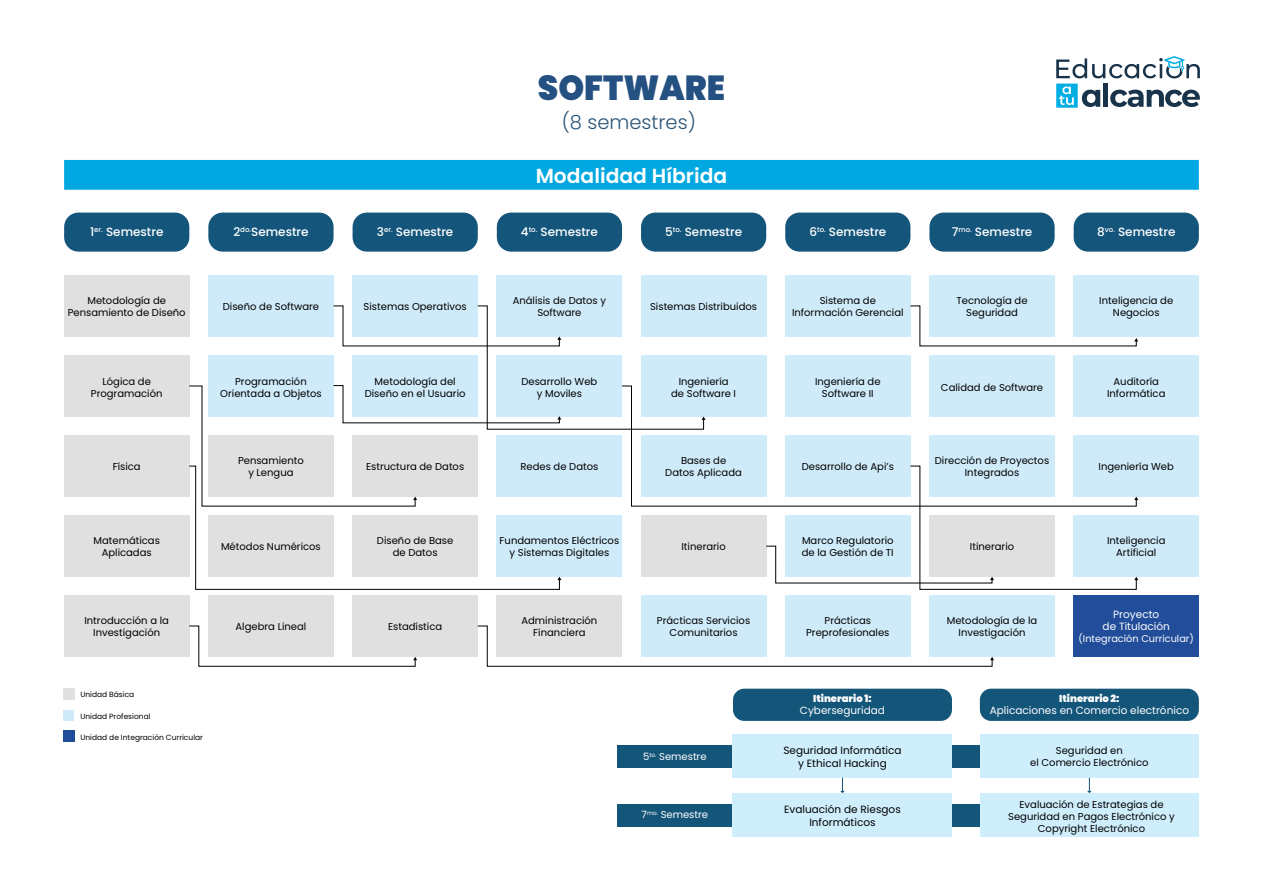
<style>
.page{position:relative;width:1263px;height:893px;background:#fff}
.page>*{position:absolute;margin:0;border:0;box-sizing:border-box;transform-origin:0 0}
.t1{font:900 34.8px "Poppins";color:#245182;scale:.94 1}
.t2{font:600 20.25px "Poppins";color:#fff}
.t3{font:300 19.5px "Poppins";color:#295478}
.t4{font:500 12px "Poppins";color:#fff}
.t5{font:10.5px/12.6px "Poppins";color:#fff;text-align:center}
.t6{font:10.5px/12.6px "Poppins";color:#000;text-align:center}
.t7{font:10.05px/12px "Poppins";color:#000;text-align:center}
.t8{font:900 10.05px "Poppins";color:#fff}
.t9{font:10.05px "Poppins";color:#fff}
.t10{font:9.75px "Poppins";color:#fff}
.t11{font:7.5px "Poppins";color:#000}
.t12{font:500 7.05px "Poppins";color:#fff}
.s1{font-size:12px}
</style>
<div class="page">
<div style="left:617px;top:804px;width:472px;height:22px;background:#14557a"></div>
<div style="left:617px;top:745px;width:472px;height:23px;background:#14557a"></div>
<div style="left:733px;top:734px;width:219px;height:44px;background:#cfeefc"></div>
<div style="left:733px;top:689px;width:219px;height:32px;background:#14557a;border-radius:11px"></div>
<div style="left:733px;top:793px;width:219px;height:44px;background:#cfeefc"></div>
<div style="left:980px;top:734px;width:219px;height:44px;background:#cfeefc"></div>
<div style="left:980px;top:689px;width:219px;height:32px;background:#14557a;border-radius:11px"></div>
<div style="left:980px;top:793px;width:219px;height:44px;background:#cfeefc"></div>
<svg style="left:840px;top:778px;width:5px;height:15px"></svg>
<svg style="left:1087px;top:778px;width:5px;height:15px"></svg>
<div style="left:63px;top:730px;width:11px;height:11px;background:#214d9a"></div>
<div style="left:63px;top:710px;width:11px;height:11px;background:#cfebfa"></div>
<div style="left:63px;top:689px;width:11px;height:11px;background:#e1e0e0"></div>
<div style="left:64px;top:213px;width:125px;height:39px;background:#14557b;border-radius:14px"></div>
<div style="left:208px;top:213px;width:126px;height:39px;background:#14557b;border-radius:14px"></div>
<div style="left:353px;top:213px;width:125px;height:39px;background:#14557b;border-radius:14px"></div>
<div style="left:497px;top:213px;width:125px;height:39px;background:#14557b;border-radius:14px"></div>
<div style="left:641px;top:213px;width:125px;height:39px;background:#14557b;border-radius:14px"></div>
<div style="left:785px;top:213px;width:125px;height:39px;background:#14557b;border-radius:14px"></div>
<div style="left:929px;top:213px;width:126px;height:39px;background:#14557b;border-radius:14px"></div>
<div style="left:1074px;top:213px;width:125px;height:39px;background:#14557b;border-radius:14px"></div>
<div style="left:64px;top:275px;width:125px;height:61px;background:#e1e0e0"></div>
<div style="left:64px;top:355px;width:125px;height:61px;background:#e1e0e0"></div>
<div style="left:64px;top:436px;width:125px;height:61px;background:#e1e0e0"></div>
<div style="left:64px;top:516px;width:125px;height:61px;background:#e1e0e0"></div>
<div style="left:64px;top:596px;width:125px;height:61px;background:#e1e0e0"></div>
<div style="left:208px;top:275px;width:126px;height:61px;background:#cfebfa"></div>
<div style="left:208px;top:596px;width:125px;height:61px;background:#e1e0e0"></div>
<div style="left:353px;top:275px;width:125px;height:61px;background:#cfebfa"></div>
<div style="left:353px;top:596px;width:125px;height:61px;background:#e1e0e0"></div>
<div style="left:497px;top:275px;width:125px;height:61px;background:#cfebfa"></div>
<div style="left:497px;top:516px;width:125px;height:61px;background:#cfebfa"></div>
<div style="left:497px;top:596px;width:125px;height:61px;background:#e1e0e0"></div>
<div style="left:641px;top:275px;width:125px;height:61px;background:#cfebfa"></div>
<div style="left:641px;top:355px;width:125px;height:61px;background:#cfebfa"></div>
<div style="left:641px;top:516px;width:125px;height:61px;background:#e1e0e0"></div>
<div style="left:641px;top:596px;width:125px;height:61px;background:#cfebfa"></div>
<div style="left:785px;top:275px;width:125px;height:61px;background:#cfebfa"></div>
<div style="left:785px;top:355px;width:125px;height:61px;background:#cfebfa"></div>
<div style="left:785px;top:596px;width:125px;height:61px;background:#cfebfa"></div>
<div style="left:929px;top:275px;width:126px;height:61px;background:#cfebfa"></div>
<div style="left:929px;top:355px;width:126px;height:61px;background:#cfebfa"></div>
<div style="left:929px;top:596px;width:126px;height:61px;background:#cfebfa"></div>
<div style="left:1074px;top:596px;width:125px;height:61px;background:#214d9a"></div>
<div style="left:1074px;top:275px;width:125px;height:61px;background:#cfebfa"></div>
<div style="left:1074px;top:355px;width:125px;height:61px;background:#cfebfa"></div>
<div style="left:1074px;top:436px;width:125px;height:61px;background:#cfebfa"></div>
<div style="left:1074px;top:516px;width:125px;height:61px;background:#cfebfa"></div>
<div style="left:64px;top:160px;width:1135px;height:30px;background:#00a8e2"></div>
<svg style="left:189px;top:305px;width:516px;height:192px"></svg>
<svg style="left:621px;top:385px;width:516px;height:122px"></svg>
<svg style="left:910px;top:305px;width:228px;height:42px"></svg>
<svg style="left:765px;top:465px;width:373px;height:125px"></svg>
<svg style="left:189px;top:465px;width:371px;height:125px"></svg>
<svg style="left:189px;top:625px;width:228px;height:42px"></svg>
<svg style="left:477px;top:625px;width:517px;height:42px"></svg>
<div style="left:1103px;top:83px;width:5px;height:24px;background:#18334a"></div>
<svg style="left:1110px;top:90px;width:90px;height:17px"></svg>
<svg style="left:1056px;top:84px;width:44px;height:24px"></svg>
<svg style="left:1056px;top:56px;width:144px;height:22px"></svg>
<h1 class="t1" style="left:538px;top:68px;width:201px">SOFTWARE</h1>
<h3 class="t3" style="left:562px;top:111px;width:136px">(8 semestres)</h3>
<h2 class="t2" style="left:536px;top:164px;width:193px">Modalidad Híbrida</h2>
<p class="t4" style="left:233px;top:225px;width:77px">2<sup>do.</sup>Semestre</p>
<p class="t4" style="left:377px;top:225px;width:78px">3<sup>er.</sup> Semestre</p>
<p class="t4" style="left:521px;top:225px;width:79px">4<sup>to.</sup> Semestre</p>
<p class="t4" style="left:665px;top:225px;width:78px">5<sup>to.</sup> Semestre</p>
<p class="t4" style="left:809px;top:225px;width:78px">6<sup>to.</sup> Semestre</p>
<p class="t4" style="left:952px;top:225px;width:82px">7<sup>mo.</sup> Semestre</p>
<p class="t12" style="left:1097px;top:225px;width:19px"><span class="s1">8</span>vo.</p>
<p class="t4" style="left:90px;top:225px;width:75px">1<sup>er.</sup> Semestre</p>
<p class="t4" style="left:1118px;top:225px;width:59px">Semestre</p>
<p class="t7" style="left:68px;top:294px;width:119px">Metodología de<br>Pensamiento de Diseño</p>
<p class="t7" style="left:223px;top:300px;width:98px">Diseño de Software</p>
<p class="t7" style="left:364px;top:300px;width:105px">Sistemas Operativos</p>
<p class="t7" style="left:513px;top:294px;width:95px">Análisis de Datos y<br>Software</p>
<p class="t7" style="left:650px;top:300px;width:109px">Sistemas Distribuidos</p>
<p class="t7" style="left:792px;top:294px;width:113px">Sistema de<br>Información Gerencial</p>
<p class="t7" style="left:956px;top:294px;width:73px">Tecnología de<br>Seguridad</p>
<p class="t7" style="left:1099px;top:295px;width:75px">Inteligencia de<br>Negocios</p>
<p class="t7" style="left:91px;top:376px;width:73px">Lógica de<br>Programación</p>
<p class="t7" style="left:220px;top:376px;width:103px">Programación<br>Orientada a Objetos</p>
<p class="t7" style="left:365px;top:376px;width:102px">Metodología del<br>Diseño en el Usuario</p>
<p class="t7" style="left:521px;top:376px;width:77px">Desarrollo Web y Moviles</p>
<p class="t7" style="left:671px;top:376px;width:66px">Ingeniería de Software I</p>
<p class="t7" style="left:815px;top:376px;width:67px">Ingeniería de<br>Software II</p>
<p class="t7" style="left:941px;top:382px;width:104px">Calidad de Software</p>
<p class="t7" style="left:1107px;top:376px;width:60px">Auditoría<br>Informática</p>
<p class="t7" style="left:113px;top:460px;width:30px">Física</p>
<p class="t7" style="left:238px;top:454px;width:67px">Pensamiento y Lengua</p>
<p class="t7" style="left:366px;top:460px;width:100px">Estructura de Datos</p>
<p class="t7" style="left:520px;top:460px;width:79px">Redes de Datos</p>
<p class="t7" style="left:665px;top:454px;width:78px">Bases de<br>Datos Aplicada</p>
<p class="t7" style="left:802px;top:460px;width:94px">Desarrollo de Api’s</p>
<p class="t7" style="left:935px;top:454px;width:116px">Dirección de Proyectos<br>Integrados</p>
<p class="t7" style="left:1098px;top:460px;width:77px">Ingeniería Web</p>
<p class="t7" style="left:93px;top:534px;width:68px">Matemáticas<br>Aplicadas</p>
<p class="t7" style="left:221px;top:540px;width:101px">Métodos Numéricos</p>
<p class="t7" style="left:377px;top:534px;width:78px">Diseño de Base de Datos</p>
<p class="t7" style="left:500px;top:534px;width:121px">Fundamentos Eléctricos y Sistemas Digitales</p>
<p class="t7" style="left:681px;top:540px;width:46px">Itinerario</p>
<p class="t7" style="left:802px;top:534px;width:93px;text-align:left">Marco Regulatorio de la Gestión de TI</p>
<p class="t7" style="left:970px;top:540px;width:46px">Itinerario</p>
<p class="t7" style="left:1107px;top:534px;width:60px">Inteligencia<br>Artificial</p>
<p class="t7" style="left:84px;top:614px;width:86px">Introducción a la<br>Investigación</p>
<p class="t7" style="left:236px;top:620px;width:72px">Algebra Lineal</p>
<p class="t7" style="left:388px;top:620px;width:56px">Estadística</p>
<p class="t7" style="left:521px;top:614px;width:77px">Administración<br>Financiera</p>
<p class="t7" style="left:657px;top:614px;width:95px">Prácticas Servicios<br>Comunitarios</p>
<p class="t7" style="left:806px;top:614px;width:85px">Prácticas<br>Preprofesionales</p>
<p class="t7" style="left:947px;top:614px;width:92px">Metodología de la<br>Investigación</p>
<p class="t5" style="left:1102px;top:608px;width:69px">Proyecto<br>de Titulación</p>
<p class="t10" style="left:1078px;top:633px;width:117px">(Integración Curricular)</p>
<p class="t11" style="left:80px;top:690px;width:55px">Unidad Básica</p>
<p class="t11" style="left:80px;top:712px;width:72px">Unidad Profesional</p>
<p class="t11" style="left:80px;top:732px;width:124px">Unidad de Integración Curricular</p>
<p class="t9" style="left:643px;top:750px;width:65px">5<sup>to.</sup> Semestre</p>
<p class="t9" style="left:642px;top:809px;width:68px">7<sup>mo.</sup> Semestre</p>
<p class="t8" style="left:813px;top:693px;width:60px">Itinerario 1:</p>
<p class="t5" style="left:800px;top:704px;width:87px">Cyberseguridad</p>
<p class="t6" style="left:783px;top:744px;width:120px">Seguridad Informática y Ethical Hacking</p>
<p class="t6" style="left:784px;top:803px;width:118px">Evaluación de Riesgos<br>Informáticos</p>
<p class="t8" style="left:1059px;top:693px;width:62px">Itinerario 2:</p>
<p class="t5" style="left:990px;top:704px;width:201px">Aplicaciones en Comercio electrónico</p>
<p class="t7" style="left:1030px;top:745px;width:120px">Seguridad en<br>el Comercio Electrónico</p>
<p class="t7" style="left:1008px;top:798px;width:168px">Evaluación de Estrategias de<br>Seguridad en Pagos Electrónico y<br>Copyright Electrónico</p>
</div>
